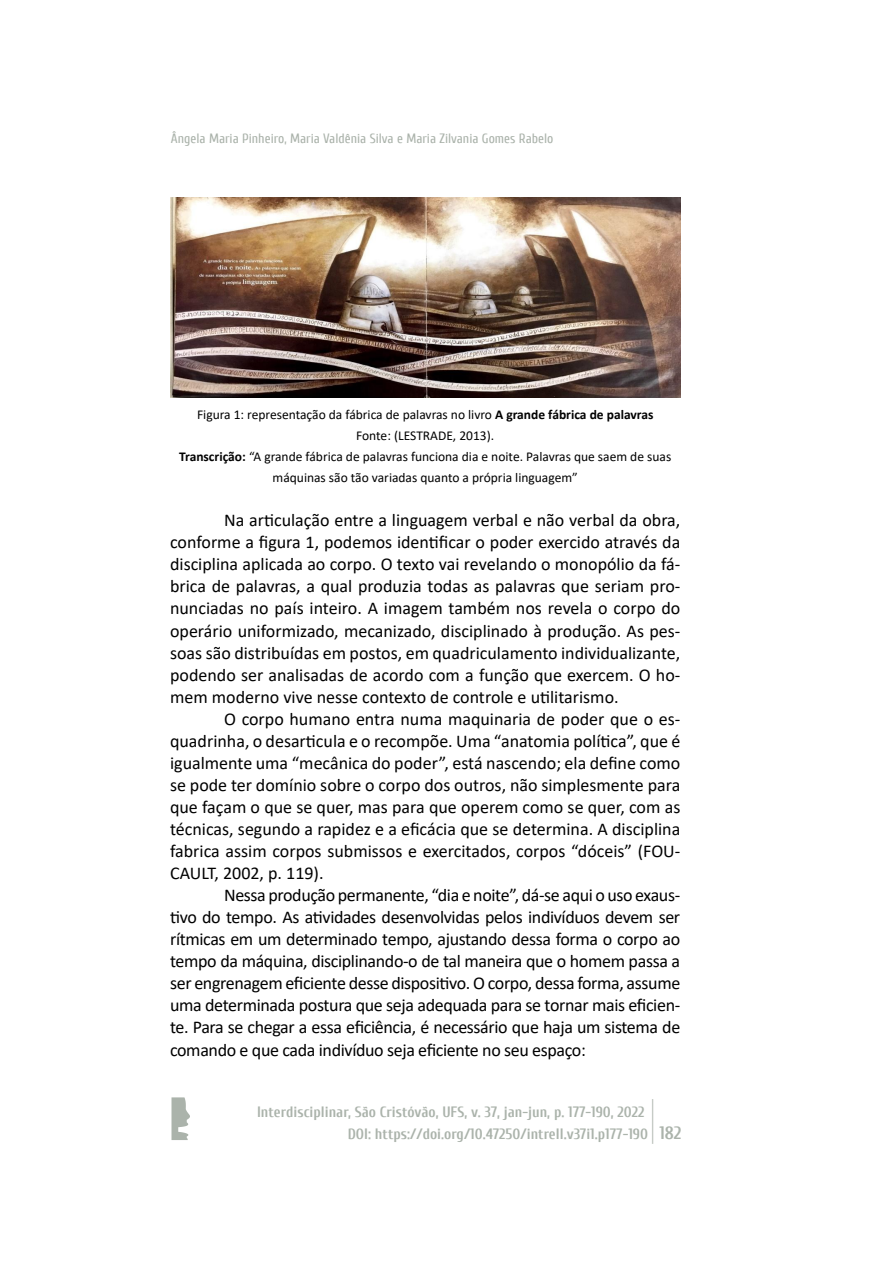
<style>
.page{position:relative;width:893px;height:1263px;background:#fff}
.page>*{position:absolute;margin:0;border:0;box-sizing:border-box;transform-origin:0 0}
.t1{font:18px/22px "Calibri";color:#000;text-align:justify}
.t2{font:700 15px/21.6px "Cuprum";color:#abb3ab}
.t3{font:13.5px/21px "Calibri";color:#000;text-align:center}
.t4{font:13.5px "Cuprum";color:#abb3ab}
.s1{font-weight:700}
.s2{font-size:25.5px}
.s3{font-size:24px}
.s4{font-size:18px}
</style>
<div class="page">
<svg style="left:171px;top:1097px;width:19px;height:43px"></svg>
<img style="left:170px;top:197px;width:510px;height:200px">
<p class="t4" style="left:171px;top:131px;width:384px">Ângela Maria Pinheiro, Maria Valdênia Silva e Maria Zilvania Gomes Rabelo</p>
<p class="t3" style="left:179px;top:404px;width:494px">Figura 1: representação da fábrica de palavras no livro <span class="s1">A grande fábrica de palavras </span>Fonte: (LESTRADE, 2013).<br><span class="s1">Transcrição:</span> “A grande fábrica de palavras funciona dia e noite. Palavras que saem de suas máquinas são tão variadas quanto a própria linguagem”</p>
<p class="t1" style="left:170px;top:509px;width:512px;text-indent:54px">Na articulação entre a linguagem verbal e não verbal da obra, conforme a figura 1, podemos identificar o poder exercido através da disciplina aplicada ao corpo. O texto vai revelando o monopólio da fá&shy;brica de palavras, a qual produzia todas as palavras que seriam pro&shy;nunciadas no país inteiro. A imagem também nos revela o corpo do operário uniformizado, mecanizado, disciplinado à produção. As pes&shy;soas são distribuídas em postos, em quadriculamento individualizante, podendo ser analisadas de acordo com a função que exercem. O ho&shy;mem moderno vive nesse contexto de controle e utilitarismo.</p>
<p class="t1" style="left:170px;top:707px;width:512px;text-indent:54px">O corpo humano entra numa maquinaria de poder que o es&shy;quadrinha, o desarticula e o recompõe. Uma “anatomia política”, que é igualmente uma “mecânica do poder”, está nascendo; ela define como se pode ter domínio sobre o corpo dos outros, não simplesmente para que façam o que se quer, mas para que operem como se quer, com as técnicas, segundo a rapidez e a eficácia que se determina. A disciplina fabrica assim corpos submissos e exercitados, corpos “dóceis” (FOU-CAULT, 2002, p. 119).</p>
<p class="t1" style="left:170px;top:884px;width:512px;text-indent:54px">Nessa produção permanente, “dia e noite”, dá-se aqui o uso exaus&shy;tivo do tempo. As atividades desenvolvidas pelos indivíduos devem ser rítmicas em um determinado tempo, ajustando dessa forma o corpo ao tempo da máquina, disciplinando-o de tal maneira que o homem passa a ser engrenagem eficiente desse dispositivo. O corpo, dessa forma, assume uma determinada postura que seja adequada para se tornar mais eficien&shy;te. Para se chegar a essa eficiência, é necessário que haja um sistema de comando e que cada indivíduo seja eficiente no seu espaço:</p>
<p class="t2" style="left:348px;top:1101px;width:335px;text-indent:-91px">Interdisciplinar, São Cristóvão, UFS, v. 37, jan-jun, p. 177-190, 2022 <span class="s2">|<br></span>DOI: https://doi.org/10.47250/intrell.v37i1.p177-190 <span class="s3">|</span> <span class="s4">182</span></p>
</div>
